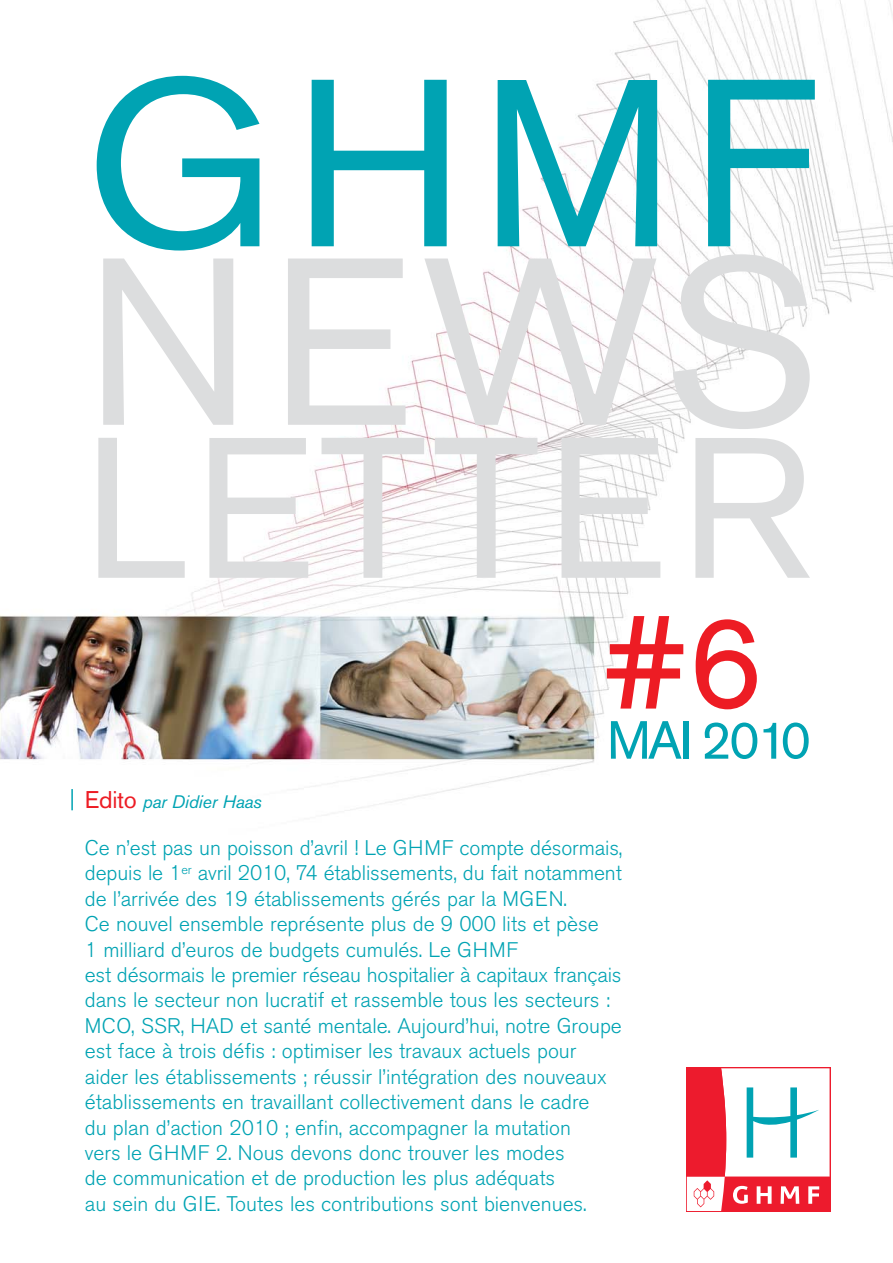
<style>
.page{position:relative;width:893px;height:1263px;background:#fff}
.page>*{position:absolute;margin:0;border:0;box-sizing:border-box;transform-origin:0 0}
.t1{font:235.5px "Akzidenz Grotesk BE";color:#00a3b3}
.t2{font:235.5px "Akzidenz Grotesk BE";color:#dcddde}
.t3{font:198px "Akzidenz Grotesk BE";letter-spacing:.03em;color:#dcddde}
.t4{font:131.1px "Akzidenz Grotesk BE";color:#ed1c24}
.t5{font:53.1px "Akzidenz Grotesk BE";letter-spacing:-.05em;color:#00a3b3}
.t6{font:300 21px/25.3px "Akzidenz Grotesk BE";color:#00a3b3}
.t7{font:italic 18px "Akzidenz Grotesk BE";letter-spacing:-.01em;color:#00a3b3}
.s1{font-style:normal;font-size:24px;color:#ed1c24}
</style>
<div class="page">
<img style="left:0;top:0;width:892px;height:1212px">
<hr style="left:71px;top:789px;width:2px;height:21px;background:#00a3b3">
<svg style="left:686px;top:1067px;width:144px;height:145px"></svg>
<svg style="left:686px;top:1068px;width:143px;height:143px"></svg>
<h1 class="t1" style="left:85px;top:80px;width:734px">GHMF</h1>
<h1 class="t2" style="left:85px;top:258px;width:737px">NEWS</h1>
<h2 class="t3" style="left:85px;top:438px;width:728px">LETTER</h2>
<p class="t7" style="left:85px;top:796px;width:178px"><span class="s1">Edito</span> par Didier Haas</p>
<h3 class="t4" style="left:601px;top:616px;width:164px">#6</h3>
<h3 class="t5" style="left:607px;top:721px;width:205px">MAI 2010</h3>
<p class="t6" style="left:85px;top:837px;width:539px">Ce n’est pas un poisson d’avril ! Le GHMF compte désormais, depuis le 1<sup>er</sup> avril 2010, 74 établissements, du fait notamment de l’arrivée des 19 établissements gérés par la MGEN.<br>Ce nouvel ensemble représente plus de 9 000 lits et pèse<br>1 milliard d’euros de budgets cumulés. Le GHMF<br>est désormais le premier réseau hospitalier à capitaux français dans le secteur non lucratif et rassemble tous les secteurs :<br>MCO, SSR, HAD et santé mentale. Aujourd’hui, notre Groupe est face à trois défis : optimiser les travaux actuels pour aider les établissements ; réussir l’intégration des nouveaux établissements en travaillant collectivement dans le cadre<br>du plan d’action 2010 ; enfin, accompagner la mutation<br>vers le GHMF 2. Nous devons donc trouver les modes<br>de communication et de production les plus adéquats<br>au sein du GIE. Toutes les contributions sont bienvenues.</p>
</div>
